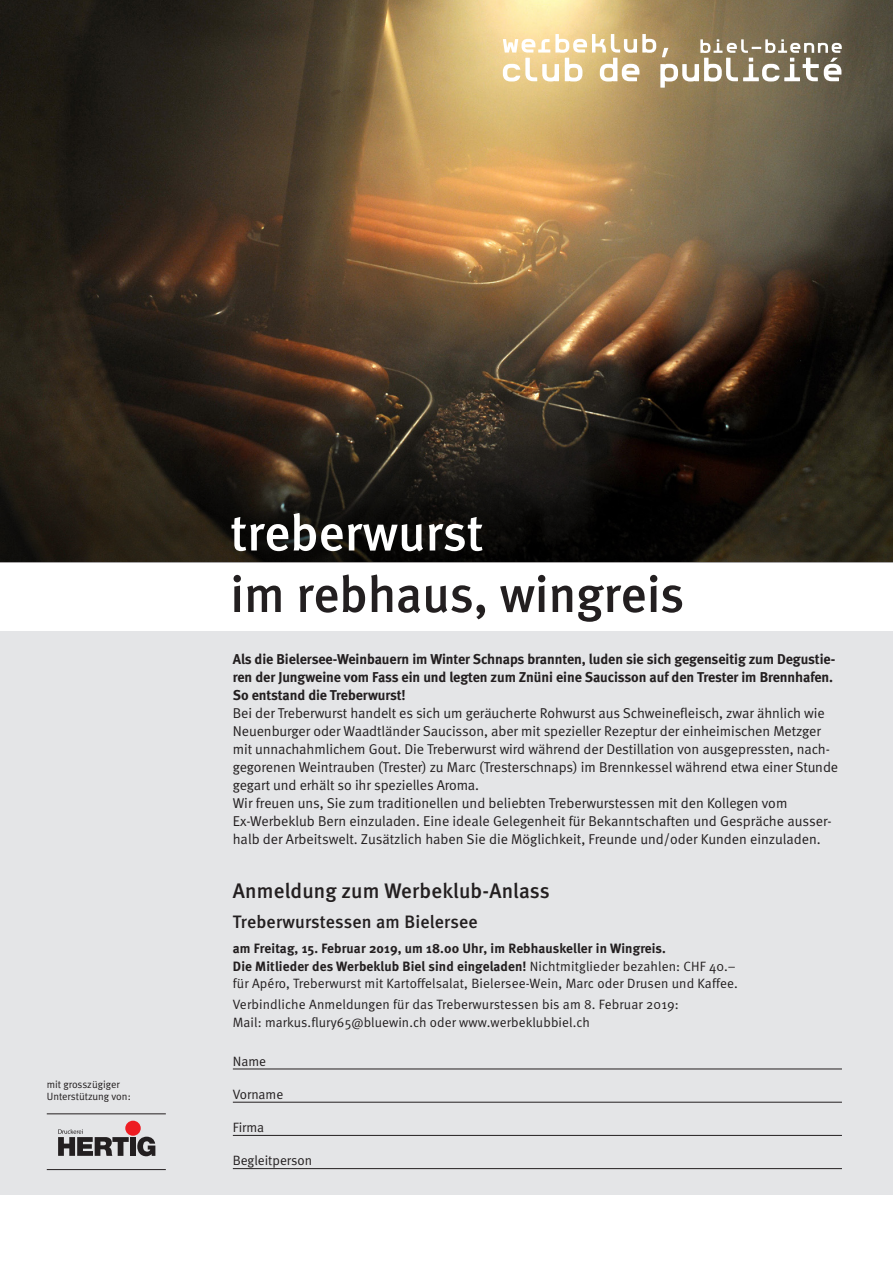
<style>
.page{position:relative;width:893px;height:1263px;background:#fff}
.page>*{position:absolute;margin:0;border:0;box-sizing:border-box;transform-origin:0 0}
.t1{font:500 51px "Meta";letter-spacing:-.005em;color:#231f20}
.t2{font:500 51px "Meta";letter-spacing:-.005em;color:#fff}
.t3{font:500 21px "Meta";letter-spacing:.01em;color:#231f20}
.t4{font:500 18px "Meta";letter-spacing:.01em;color:#231f20}
.t5{font:14.25px/18px "Meta Normal";letter-spacing:-.005em;color:#231f20}
.t6{font:700 14.25px/18px "Meta";letter-spacing:-.005em;color:#231f20}
.t7{font:13.5px/21.5px "Meta Normal";letter-spacing:.01em;color:#231f20}
.t8{font:700 13.5px/17.2px "Meta";letter-spacing:.01em;color:#231f20}
.t9{font:10.5px/12.6px "Meta Normal";color:#231f20}
.s1{font-family:"Meta Normal";font-weight:400}
</style>
<div class="page">
<div style="left:0;top:619px;width:893px;height:576px;background:#e4e5e7"></div>
<img style="left:0;top:0;width:893px;height:415px">
<hr style="left:233px;top:1069px;width:609px;height:1px;background:#231f20">
<hr style="left:233px;top:1102px;width:609px;height:1px;background:#231f20">
<hr style="left:233px;top:1135px;width:609px;height:1px;background:#231f20">
<hr style="left:233px;top:1168px;width:609px;height:1px;background:#231f20">
<div style="left:0;top:562px;width:893px;height:68px;background:#fff"></div>
<svg style="left:503px;top:34px;width:339px;height:54px"></svg>
<hr style="left:47px;top:1113px;width:119px;height:1px;background:#231f20">
<hr style="left:47px;top:1169px;width:119px;height:1px;background:#231f20">
<svg style="left:137px;top:1137px;width:18px;height:19px"></svg>
<div style="left:130px;top:1137px;width:6px;height:19px;background:#231f20"></div>
<div style="left:125px;top:1121px;width:16px;height:15px;background:#ee1d23;border-radius:50%"></div>
<svg style="left:58px;top:1129px;width:71px;height:27px"></svg>
<svg style="left:0;top:415px;width:893px;height:148px;background:#1e1912"></svg>
<p class="t9" style="left:47px;top:1078px;width:86px">mit grosszügiger<br>Unterstützung von:</p>
<h1 class="t2" style="left:230px;top:503px;width:255px">treberwurst</h1>
<h1 class="t1" style="left:230px;top:564px;width:455px">im rebhaus, wingreis</h1>
<p class="t6" style="left:233px;top:650px;width:604px">Als die Bielersee-Weinbauern im Winter Schnaps brannten, luden sie sich gegenseitig zum Degustie&shy;ren der Jungweine vom Fass ein und legten zum Znüni eine Saucisson auf den Trester im Brennhafen.<br>So entstand die Treberwurst!</p>
<p class="t5" style="left:233px;top:704px;width:607px">Bei der Treberwurst handelt es sich um geräucherte Rohwurst aus Schweinefleisch, zwar ähnlich wie Neuenburger oder Waadtländer Saucisson, aber mit spezieller Rezeptur der einheimischen Metzger mit unnachahmlichem Gout. Die Treberwurst wird während der Destillation von ausgepressten, nach&shy;gegorenen Weintrauben (Trester) zu Marc (Tresterschnaps) im Brennkessel während etwa einer Stunde gegart und erhält so ihr spezielles Aroma.<br>Wir freuen uns, Sie zum traditionellen und beliebten Treberwurstessen mit den Kollegen vom Ex-Werbeklub Bern einzuladen. Eine ideale Gelegenheit für Bekanntschaften und Gespräche ausser&shy;halb der Arbeitswelt. Zusätzlich haben Sie die Möglichkeit, Freunde und/oder Kunden einzuladen.</p>
<h2 class="t3" style="left:233px;top:878px;width:318px">Anmeldung zum Werbeklub-Anlass</h2>
<p class="t4" style="left:233px;top:911px;width:246px">Treberwurstessen am Bielersee</p>
<p class="t8" style="left:233px;top:940px;width:504px">am Freitag, 15. Februar 2019, um 18.00 Uhr, im Rebhauskeller in Wingreis.<br>Die Mitlieder des Werbeklub Biel sind eingeladen! <span class="s1">Nichtmitglieder bezahlen: CHF 40.–</span></p>
<p class="t7" style="left:233px;top:972px;width:507px">für Apéro, Treberwurst mit Kartoffelsalat, Bielersee-Wein, Marc oder Drusen und Kaffee.<br>Verbindliche Anmeldungen für das Treberwurstessen bis am 8. Februar 2019:</p>
<p class="t7" style="left:233px;top:1012px;width:359px">Mail: markus.flury65@bluewin.ch oder www.werbeklubbiel.ch</p>
<p class="t7" style="left:233px;top:1050px;width:35px">Name</p>
<p class="t7" style="left:233px;top:1083px;width:52px">Vorname</p>
<p class="t7" style="left:233px;top:1116px;width:33px">Firma</p>
<p class="t7" style="left:233px;top:1150px;width:81px">Begleitperson</p>
</div>
